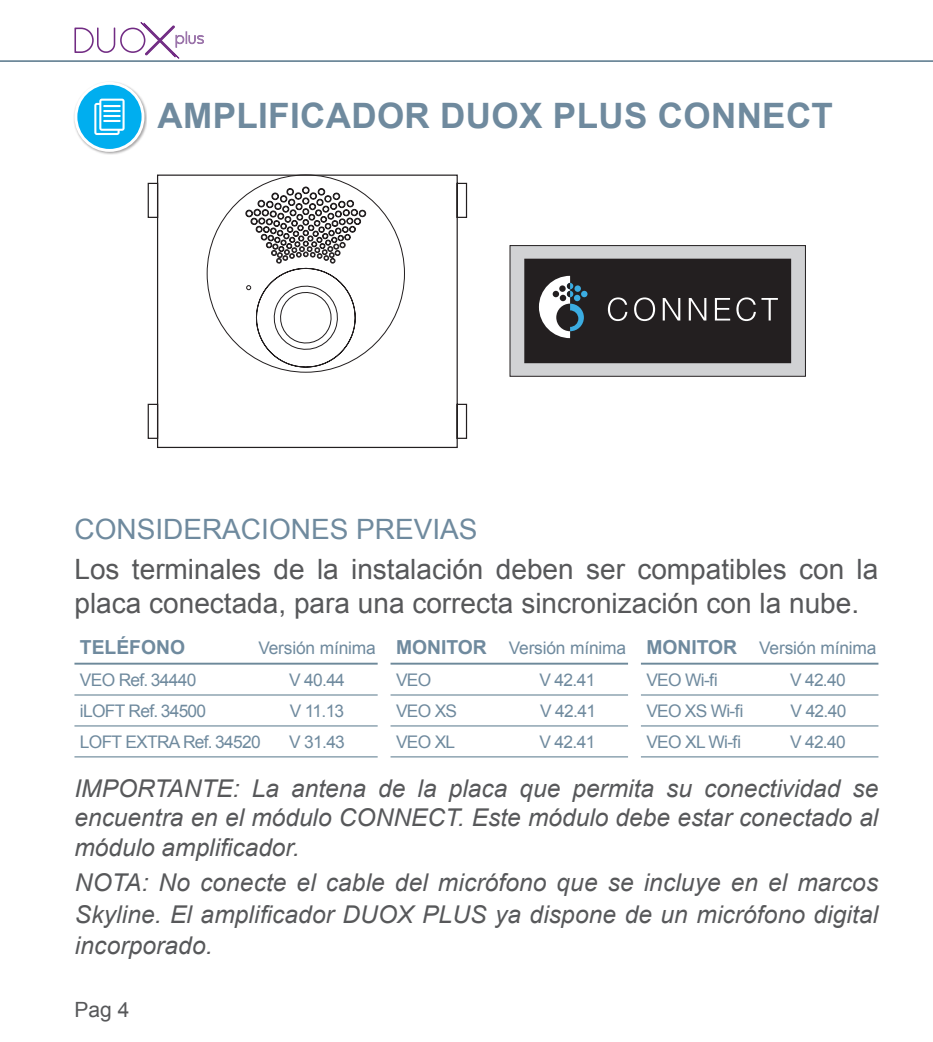
<style>
.page{position:relative;width:933px;height:1042px;background:#fff}
.page>*{position:absolute;margin:0;border:0;box-sizing:border-box;transform-origin:0 0}
.TITULO2_-_PEQ{font:700 35px "Arial";letter-spacing:.01em;color:#6f8a9e}
.TEXTO_2{font:28px/33.6px "Arial";color:#57585a}
.TITULO2{font:28px "Arial";color:#6f8a9e}
.TEXTO_2-2{font:italic 24.5px/29.4px "Arial";color:#57585a;text-align:justify}
.NOTAS{font:italic 24.5px/31.5px "Arial";letter-spacing:.005em;color:#57585a;text-align:justify}
.t1{font:21px "Arial";color:#57585a}
.TITULO2-2{font:700 19.25px "Arial";color:#6f8a9e}
.TITULO2-3{font:17.5px "Arial";letter-spacing:-.04em;color:#6f8a9e}
.TITULO2-4{font:17.5px "Arial";letter-spacing:-.01em;color:#6f8a9e}
</style>
<div class="page">
<hr style="left:0;top:60px;width:933px;height:2px;background:#6d899a">
<svg style="left:74px;top:22px;width:130px;height:37px"></svg>
<div style="left:74px;top:81px;width:73px;height:73px;background:#231f20;opacity:.4"></div>
<div style="left:76px;top:83px;width:67px;height:67px;background:#00aeef;border-radius:50%"></div>
<div style="left:74px;top:82px;width:70px;height:70px;border:3px solid #fff;border-radius:50%"></div>
<svg style="left:94px;top:99px;width:31px;height:36px"></svg>
<hr style="left:74px;top:663px;width:304px;height:1px;background:#6d899a">
<hr style="left:74px;top:694px;width:304px;height:1px;background:#6d899a">
<hr style="left:74px;top:725px;width:304px;height:1px;background:#6d899a">
<hr style="left:74px;top:756px;width:304px;height:1px;background:#6d899a">
<hr style="left:390px;top:663px;width:238px;height:1px;background:#6d899a">
<hr style="left:390px;top:694px;width:238px;height:1px;background:#6d899a">
<hr style="left:390px;top:725px;width:238px;height:1px;background:#6d899a">
<hr style="left:390px;top:756px;width:238px;height:1px;background:#6d899a">
<hr style="left:641px;top:663px;width:237px;height:1px;background:#6d899a">
<hr style="left:641px;top:694px;width:237px;height:1px;background:#6d899a">
<hr style="left:641px;top:725px;width:237px;height:1px;background:#6d899a">
<hr style="left:641px;top:756px;width:237px;height:1px;background:#6d899a">
<svg style="left:148px;top:174px;width:320px;height:274px"></svg>
<div style="left:510px;top:246px;width:295px;height:130px;background:#d1d2d4"></div>
<div style="left:509px;top:245px;width:296px;height:132px;border:1px solid #231f20"></div>
<div style="left:525px;top:259px;width:265px;height:104px;background:#231f20"></div>
<div style="left:524px;top:259px;width:267px;height:104px;border:1px solid #231f20"></div>
<svg style="left:539px;top:276px;width:48px;height:62px"></svg>
<svg style="left:608px;top:297px;width:19px;height:24px"></svg>
<svg style="left:634px;top:297px;width:21px;height:24px"></svg>
<svg style="left:662px;top:298px;width:18px;height:22px"></svg>
<svg style="left:688px;top:298px;width:18px;height:22px"></svg>
<svg style="left:715px;top:298px;width:15px;height:22px"></svg>
<svg style="left:736px;top:297px;width:42px;height:24px"></svg>
<p class="TITULO2_-_PEQ" style="left:158px;top:93px;width:677px">AMPLIFICADOR DUOX PLUS CONNECT</p>
<p class="TITULO2" style="left:74px;top:511px;width:404px">CONSIDERACIONES PREVIAS</p>
<p class="TEXTO_2" style="left:74px;top:553px;width:805px">Los terminales de la instalación deben ser compatibles con la placa conectada, para una correcta sincronización con la nube.</p>
<p class="TITULO2-2" style="left:80px;top:634px;width:107px">TELÉFONO</p>
<p class="TITULO2-4" style="left:258px;top:636px;width:119px">Versión mínima</p>
<p class="TITULO2-3" style="left:80px;top:668px;width:118px">VEO Ref. 34440</p>
<p class="TITULO2-3" style="left:289px;top:668px;width:57px">V 40.44</p>
<p class="TITULO2-2" style="left:396px;top:634px;width:92px">MONITOR</p>
<p class="TITULO2-4" style="left:509px;top:636px;width:119px">Versión mínima</p>
<p class="TITULO2-3" style="left:396px;top:668px;width:37px">VEO</p>
<p class="TITULO2-3" style="left:539px;top:668px;width:57px">V 42.41</p>
<p class="TITULO2-2" style="left:646px;top:634px;width:92px">MONITOR</p>
<p class="TITULO2-4" style="left:759px;top:636px;width:119px">Versión mínima</p>
<p class="TITULO2-3" style="left:646px;top:668px;width:73px">VEO Wi-fi</p>
<p class="TITULO2-3" style="left:790px;top:668px;width:57px">V 42.40</p>
<p class="TITULO2-3" style="left:80px;top:699px;width:128px">iLOFT Ref. 34500</p>
<p class="TITULO2-3" style="left:290px;top:699px;width:56px">V 11.13</p>
<p class="TITULO2-3" style="left:396px;top:699px;width:63px">VEO XS</p>
<p class="TITULO2-3" style="left:540px;top:699px;width:57px">V 42.41</p>
<p class="TITULO2-3" style="left:646px;top:699px;width:98px">VEO XS Wi-fi</p>
<p class="TITULO2-3" style="left:790px;top:699px;width:57px">V 42.40</p>
<p class="TITULO2-3" style="left:80px;top:730px;width:182px">LOFT EXTRA Ref. 34520</p>
<p class="TITULO2-3" style="left:289px;top:730px;width:57px">V 31.43</p>
<p class="TITULO2-3" style="left:396px;top:730px;width:61px">VEO XL</p>
<p class="TITULO2-3" style="left:539px;top:730px;width:57px">V 42.41</p>
<p class="TITULO2-3" style="left:646px;top:730px;width:96px">VEO XL Wi-fi</p>
<p class="TITULO2-3" style="left:790px;top:730px;width:57px">V 42.40</p>
<p class="TEXTO_2-2" style="left:74px;top:774px;width:805px">IMPORTANTE: La antena de la placa que permita su conectividad se encuentra en el módulo CONNECT. Este módulo debe estar conectado al módulo amplificador.</p>
<p class="NOTAS" style="left:75px;top:867px;width:805px">NOTA: No conecte el cable del micrófono que se incluye en el marcos Skyline. El amplificador DUOX PLUS ya dispone de un micrófono digital incorporado.</p>
<p class="t1" style="left:74px;top:996px;width:56px">Pag 4</p>
</div>
